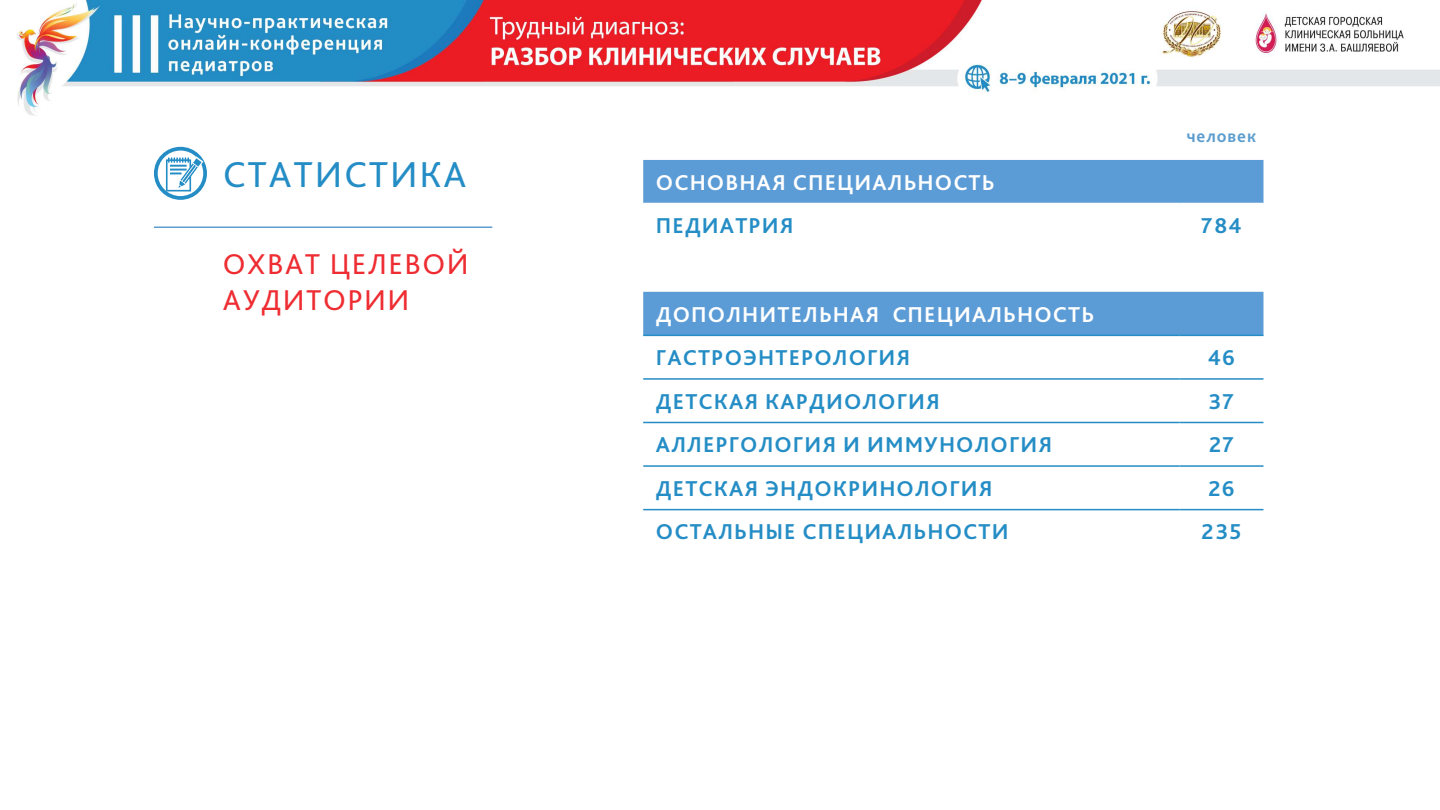
<style>
.page{position:relative;width:1440px;height:810px;background:#fff}
.page>*{position:absolute;margin:0;border:0;box-sizing:border-box;transform-origin:0 0}
.t1{font:37.65px "Bliss Pro";letter-spacing:.05em;color:#258dc5}
.t2{font:30px/36px "Bliss Pro";letter-spacing:.05em;color:#ee2d33}
.t3{font:700 22.5px "Bliss Pro";letter-spacing:.05em;color:#258dc5}
.t4{font:700 22.5px "Bliss Pro";letter-spacing:.05em;color:#fff}
.t5{font:700 18px "Bliss Pro";letter-spacing:.05em;color:#5d9ecf}
</style>
<div class="page">
<img style="left:17px;top:0;width:1423px;height:511px">
<hr style="left:154px;top:226px;width:338px;height:2px;background:#5d9ecf">
<div style="left:154px;top:147px;width:53px;height:53px;border:4px solid #258dc5;border-radius:50%"></div>
<svg style="left:166px;top:156px;width:37px;height:35px"></svg>
<svg style="left:643px;top:160px;width:620px;height:175px"></svg>
<hr style="left:643px;top:203px;width:536px;height:1px;background:#fff">
<hr style="left:1179px;top:203px;width:84px;height:1px;background:#fff">
<hr style="left:643px;top:335px;width:536px;height:1px;background:#258dc5">
<hr style="left:1179px;top:335px;width:84px;height:1px;background:#258dc5">
<hr style="left:643px;top:378px;width:536px;height:2px;background:#258dc5">
<hr style="left:1179px;top:378px;width:84px;height:2px;background:#258dc5">
<hr style="left:643px;top:422px;width:536px;height:1px;background:#258dc5">
<hr style="left:1179px;top:422px;width:84px;height:1px;background:#258dc5">
<hr style="left:643px;top:465px;width:536px;height:2px;background:#258dc5">
<hr style="left:1179px;top:465px;width:84px;height:2px;background:#258dc5">
<hr style="left:643px;top:509px;width:536px;height:1px;background:#258dc5">
<hr style="left:1179px;top:509px;width:84px;height:1px;background:#258dc5">
<h1 class="t1" style="left:223px;top:151px;width:245px">СТАТИСТИКА</h1>
<h2 class="t2" style="left:223px;top:245px;width:247px">ОХВАТ ЦЕЛЕВОЙ<br>АУДИТОРИИ</h2>
<p class="t5" style="left:1187px;top:124px;width:71px">человек</p>
<p class="t4" style="left:656px;top:168px;width:340px">ОСНОВНАЯ СПЕЦИАЛЬНОСТЬ</p>
<p class="t3" style="left:656px;top:212px;width:139px">ПЕДИАТРИЯ</p>
<p class="t3" style="left:1201px;top:212px;width:42px">784</p>
<p class="t4" style="left:656px;top:300px;width:440px">ДОПОЛНИТЕЛЬНАЯ СПЕЦИАЛЬНОСТЬ</p>
<p class="t3" style="left:656px;top:344px;width:256px">ГАСТРОЭНТЕРОЛОГИЯ</p>
<p class="t3" style="left:1208px;top:344px;width:29px">46</p>
<p class="t3" style="left:656px;top:387px;width:285px">ДЕТСКАЯ КАРДИОЛОГИЯ</p>
<p class="t3" style="left:1209px;top:387px;width:26px">37</p>
<p class="t3" style="left:656px;top:431px;width:398px">АЛЛЕРГОЛОГИЯ И ИММУНОЛОГИЯ</p>
<p class="t3" style="left:1209px;top:431px;width:26px">27</p>
<p class="t3" style="left:656px;top:474px;width:338px">ДЕТСКАЯ ЭНДОКРИНОЛОГИЯ</p>
<p class="t3" style="left:1208px;top:474px;width:27px">26</p>
<p class="t3" style="left:656px;top:518px;width:354px">ОСТАЛЬНЫЕ СПЕЦИАЛЬНОСТИ</p>
<p class="t3" style="left:1201px;top:518px;width:41px">235</p>
</div>
